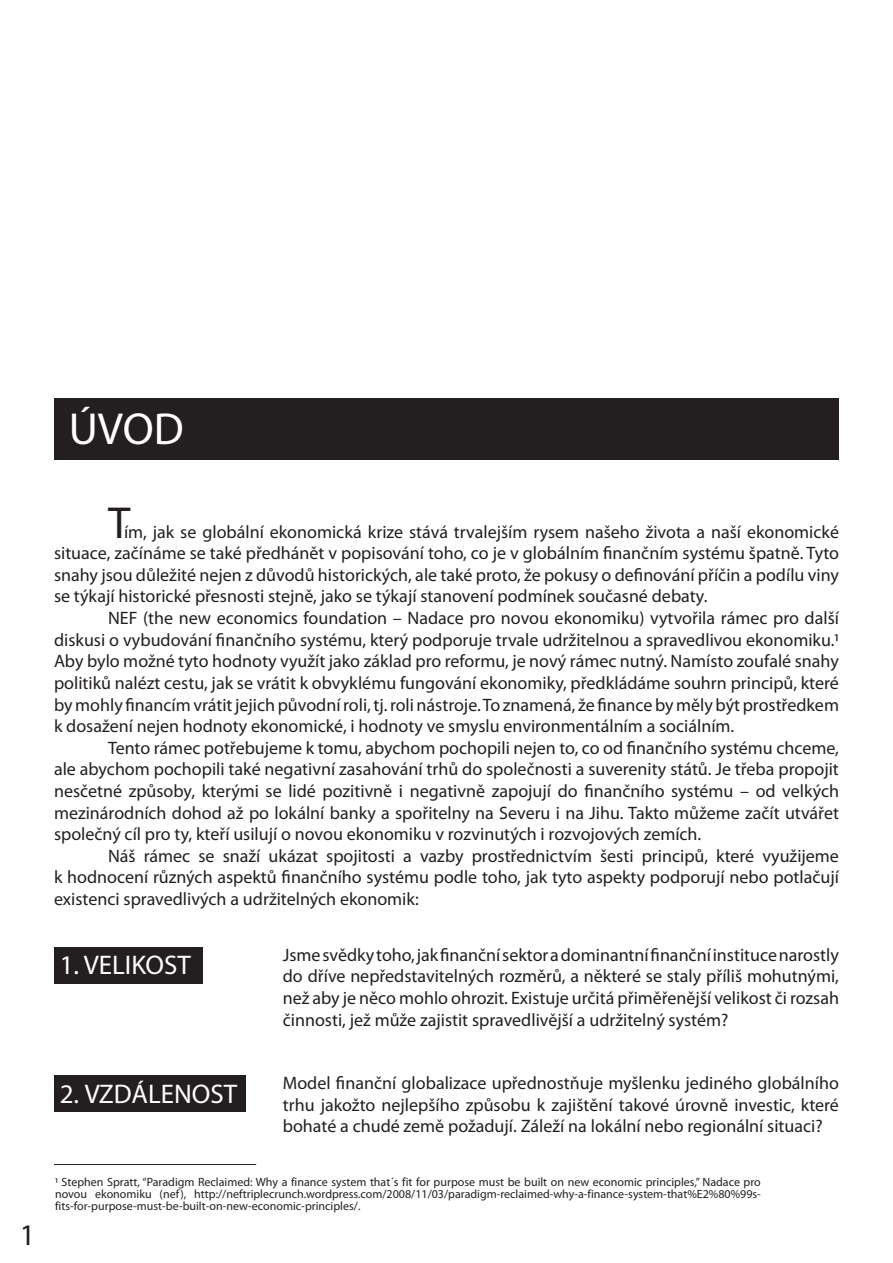
<style>
.page{position:relative;width:893px;height:1263px;background:#fff}
.page>*{position:absolute;margin:0;border:0;box-sizing:border-box;transform-origin:0 0}
.t1{font:45px "Myriad Pro";color:#fff}
.t2{font:45px "Myriad Pro";color:#231f20}
.t3{font:30px "Myriad Pro";color:#231f20}
.t4{font:27px "Myriad Pro";color:#fff}
.t5{font:18px/21.6px "Myriad Pro";color:#231f20;text-align:justify}
.t6{font:12px/12px "Myriad Pro";color:#231f20;text-align:justify}
</style>
<div class="page">
<div style="left:54px;top:398px;width:785px;height:62px;background:#231f20"></div>
<div style="left:54px;top:947px;width:149px;height:36px;background:#231f20"></div>
<div style="left:54px;top:1075px;width:191px;height:37px;background:#231f20"></div>
<hr style="left:54px;top:1164px;width:202px;height:1px;background:#231f20">
<h1 class="t1" style="left:69px;top:401px;width:117px">ÚVOD</h1>
<h2 class="t3" style="left:20px;top:1216px;width:17px">1</h2>
<h1 class="t2" style="left:108px;top:495px;width:24px">T</h1>
<p class="t5" style="left:54px;top:520px;width:786px;text-indent:70px">ím, jak se globální ekonomická krize stává trvalejším rysem našeho života a naší ekonomické situace, začínáme se také předhánět v popisování toho, co je v globálním finančním systému špatně. Tyto snahy jsou důležité nejen z důvodů historických, ale také proto, že pokusy o definování příčin a podílu viny se týkají historické přesnosti stejně, jako se týkají stanovení podmínek současné debaty.</p>
<p class="t5" style="left:54px;top:607px;width:786px;text-indent:54px">NEF (the new economics foundation – Nadace pro novou ekonomiku) vytvořila rámec pro další diskusi o vybudování finančního systému, který podporuje trvale udržitelnou a spravedlivou ekonomiku.1<br>Aby bylo možné tyto hodnoty využít jako základ pro reformu, je nový rámec nutný. Namísto zoufalé snahy politiků nalézt cestu, jak se vrátit k obvyklému fungování ekonomiky, předkládáme souhrn principů, které by mohly financím vrátit jejich původní roli, tj. roli nástroje. To znamená, že finance by měly být prostředkem k dosažení nejen hodnoty ekonomické, i hodnoty ve smyslu environmentálním a sociálním.</p>
<p class="t5" style="left:54px;top:736px;width:786px;text-indent:54px">Tento rámec potřebujeme k tomu, abychom pochopili nejen to, co od finančního systému chceme, ale abychom pochopili také negativní zasahování trhů do společnosti a suverenity států. Je třeba propojit nesčetné způsoby, kterými se lidé pozitivně i negativně zapojují do finančního systému – od velkých mezinárodních dohod až po lokální banky a spořitelny na Severu i na Jihu. Takto můžeme začít utvářet společný cíl pro ty, kteří usilují o novou ekonomiku v rozvinutých i rozvojových zemích.</p>
<p class="t5" style="left:54px;top:844px;width:786px;text-indent:54px">Náš rámec se snaží ukázat spojitosti a vazby prostřednictvím šesti principů, které využijeme k hodnocení různých aspektů finančního systému podle toho, jak tyto aspekty podporují nebo potlačují existenci spravedlivých a udržitelných ekonomik:</p>
<p class="t5" style="left:283px;top:944px;width:558px">Jsme svědky toho, jak finanční sektor a dominantní finanční instituce narostly do dříve nepředstavitelných rozměrů, a některé se staly příliš mohutnými, než aby je něco mohlo ohrozit. Existuje určitá přiměřenější velikost či rozsah činnosti, jež může zajistit spravedlivější a udržitelný systém?</p>
<h3 class="t4" style="left:60px;top:948px;width:133px">1. VELIKOST</h3>
<h3 class="t4" style="left:60px;top:1077px;width:179px">2. VZDÁLENOST</h3>
<p class="t5" style="left:283px;top:1072px;width:558px">Model finanční globalizace upřednostňuje myšlenku jediného globálního trhu jakožto nejlepšího způsobu k zajištění takové úrovně investic, které bohaté a chudé země požadují. Záleží na lokální nebo regionální situaci?</p>
<p class="t6" style="left:55px;top:1175px;width:707px">1 Stephen Spratt, “Paradigm Reclaimed: Why a finance system that´s fit for purpose must be built on new economic principles,” Nadace pro novou ekonomiku (nef), http://neftriplecrunch.wordpress.com/2008/11/03/paradigm-reclaimed-why-a-finance-system-that%E2%80%99s&shy;fits-for-purpose-must-be-built-on-new-economic-principles/.</p>
</div>
